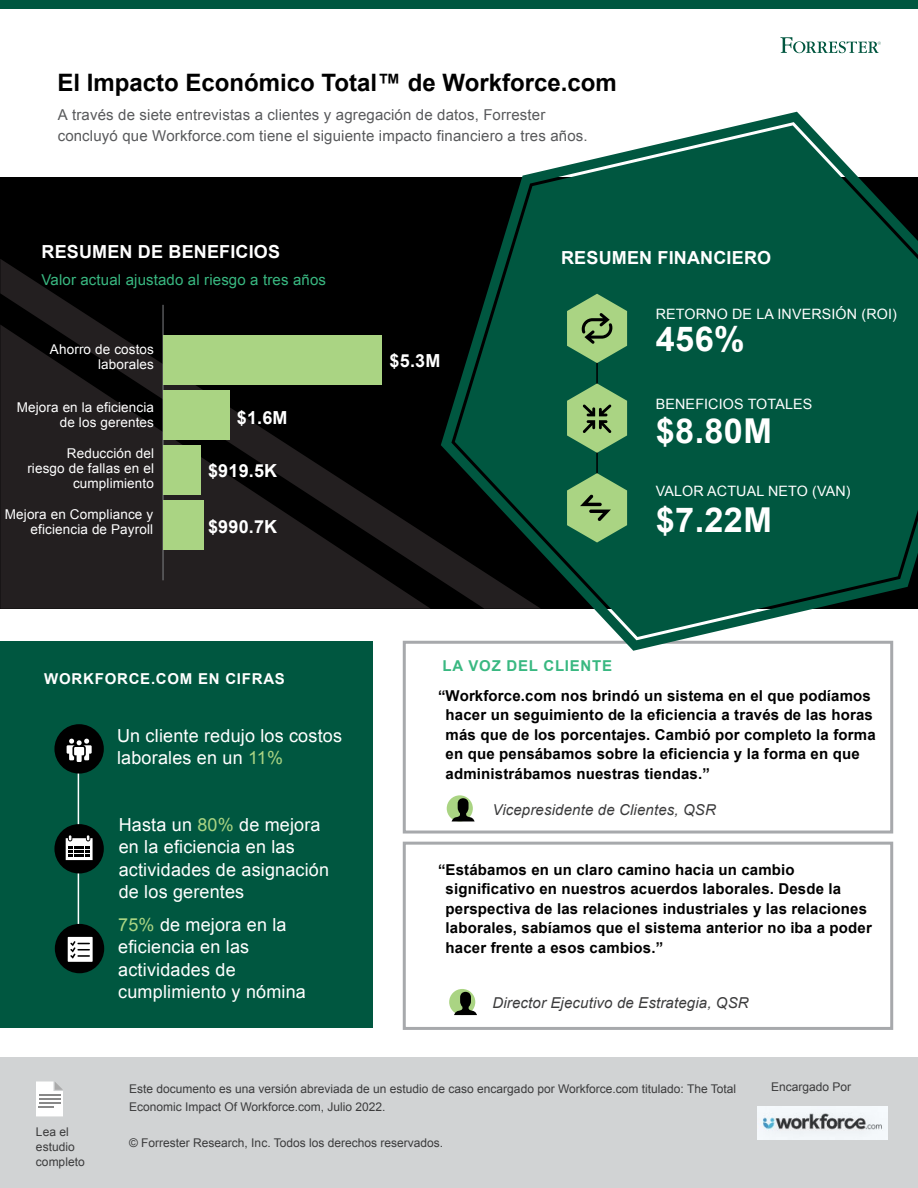
<style>
.page{position:relative;width:918px;height:1188px;background:#fff}
.page>*{position:absolute;margin:0;border:0;box-sizing:border-box;transform-origin:0 0}
.t1{font:700 34.35px "Arial";letter-spacing:.01em;color:#fff}
.t2{font:700 24px "Arial";color:#000}
.t3{font:18px/22.5px "Arial";letter-spacing:.01em;color:#fff}
.t4{font:700 18px "Arial";letter-spacing:.01em;color:#fff}
.t5{font:700 15px/19.5px "Arial";letter-spacing:.01em;color:#000}
.t6{font:15px/21px "Arial";letter-spacing:.01em;color:#58595b}
.t7{font:italic 15px "Arial";letter-spacing:.01em;color:#3b3b3c}
.t8{font:15px "Arial";letter-spacing:.01em;color:#39b881}
.t9{font:700 15px "Arial";letter-spacing:.05em;color:#fff}
.t10{font:700 15px "Arial";letter-spacing:.05em;color:#39b881}
.t11{font:14.25px "Arial";letter-spacing:.01em;color:#fff}
.t12{font:13.5px/15px "Arial";letter-spacing:.01em;color:#fff;text-align:right}
.t13{font:12px/15px "Arial";color:#3b3b3c}
.s1{color:#aad483}
</style>
<div class="page">
<div style="left:403px;top:641px;width:490px;height:193px;border:3px solid #a7a9ac"></div>
<div style="left:0;top:1058px;width:918px;height:130px;background:#d1d3d4"></div>
<div style="left:0;top:0;width:918px;height:9px;background:#005740"></div>
<svg style="left:780px;top:37px;width:101px;height:16px"></svg>
<div style="left:0;top:177px;width:918px;height:432px;background:#000"></div>
<svg style="left:0;top:259px;width:441px;height:350px;fill:#231f20"></svg>
<svg style="left:441px;top:112px;width:477px;height:539px;fill:#005740"></svg>
<svg style="left:36px;top:1081px;width:27px;height:35px"></svg>
<div style="left:0;top:641px;width:373px;height:387px;background:#005740"></div>
<div style="left:403px;top:842px;width:490px;height:188px;border:3px solid #a7a9ac"></div>
<hr style="left:78px;top:755px;width:1px;height:209px;background:#fff">
<div style="left:54px;top:724px;width:50px;height:50px;background:#000;border-radius:50%"></div>
<svg style="left:67px;top:739px;width:25px;height:23px"></svg>
<div style="left:54px;top:824px;width:50px;height:49px;background:#000;border-radius:50%"></div>
<svg style="left:66px;top:835px;width:27px;height:25px"></svg>
<div style="left:55px;top:924px;width:49px;height:49px;background:#000;border-radius:50%"></div>
<svg style="left:68px;top:937px;width:25px;height:25px"></svg>
<div style="left:163px;top:500px;width:41px;height:50px;background:#aad483"></div>
<div style="left:163px;top:445px;width:38px;height:50px;background:#aad483"></div>
<div style="left:163px;top:390px;width:66px;height:50px;background:#aad483"></div>
<div style="left:163px;top:335px;width:219px;height:50px;background:#aad483"></div>
<img style="left:757px;top:1106px;width:131px;height:33px">
<div style="left:447px;top:795px;width:26px;height:26px;background:#aad483;border-radius:50%"></div>
<svg style="left:452px;top:798px;width:23px;height:23px"></svg>
<hr style="left:596px;top:326px;width:2px;height:195px;background:#000">
<svg style="left:567px;top:294px;width:60px;height:69px;background:#73a569"></svg>
<svg style="left:567px;top:383px;width:60px;height:70px;background:#72a568"></svg>
<svg style="left:567px;top:473px;width:60px;height:70px;background:#76a96b"></svg>
<svg style="left:449px;top:989px;width:26px;height:26px"></svg>
<svg style="left:454px;top:992px;width:23px;height:23px"></svg>
<h2 class="t2" style="left:58px;top:66px;width:561px">El Impacto Económico Total™ de Workforce.com</h2>
<p class="t6" style="left:58px;top:104px;width:531px">A través de siete entrevistas a clientes y agregación de datos, Forrester concluyó que Workforce.com tiene el siguiente impacto financiero a tres años.</p>
<p class="t4" style="left:42px;top:240px;width:240px">RESUMEN DE BENEFICIOS</p>
<p class="t8" style="left:42px;top:270px;width:286px">Valor actual ajustado al riesgo a tres años</p>
<p class="t12" style="left:50px;top:341px;width:106px">Ahorro de costos laborales</p>
<p class="t12" style="left:17px;top:400px;width:139px">Mejora en la eficiencia de los gerentes</p>
<p class="t12" style="left:27px;top:446px;width:128px">Reducción del riesgo de fallas en el cumplimiento</p>
<p class="t12" style="left:5px;top:507px;width:150px">Mejora en Compliance y eficiencia de Payroll</p>
<p class="t4" style="left:237px;top:405px;width:52px">$1.6M</p>
<p class="t4" style="left:208px;top:459px;width:71px">$919.5K</p>
<p class="t4" style="left:208px;top:515px;width:71px">$990.7K</p>
<p class="t4" style="left:390px;top:348px;width:52px">$5.3M</p>
<p class="t4" style="left:561px;top:246px;width:212px">RESUMEN FINANCIERO</p>
<p class="t11" style="left:656px;top:305px;width:243px">RETORNO DE LA INVERSIÓN (ROI)</p>
<h1 class="t1" style="left:656px;top:316px;width:90px">456%</h1>
<p class="t11" style="left:656px;top:394px;width:158px">BENEFICIOS TOTALES</p>
<h1 class="t1" style="left:656px;top:408px;width:118px">$8.80M</h1>
<p class="t11" style="left:656px;top:482px;width:196px">VALOR ACTUAL NETO (VAN)</p>
<h1 class="t1" style="left:656px;top:498px;width:118px">$7.22M</h1>
<p class="t9" style="left:44px;top:669px;width:242px">WORKFORCE.COM EN CIFRAS</p>
<p class="t3" style="left:117px;top:725px;width:226px">Un cliente redujo los costos laborales en un <span class="s1">11%</span></p>
<p class="t3" style="left:119px;top:813px;width:212px">Hasta un <span class="s1">80%</span> de mejora en la eficiencia en las actividades de asignación de los gerentes</p>
<p class="t3" style="left:118px;top:913px;width:189px"><span class="s1">75%</span> de mejora en la eficiencia en las actividades de cumplimiento y nómina</p>
<p class="t10" style="left:443px;top:656px;width:171px">LA VOZ DEL CLIENTE</p>
<p class="t5" style="left:446px;top:686px;width:432px;text-indent:-8px">“Workforce.com nos brindó un sistema en el que podíamos hacer un seguimiento de la eficiencia a través de las horas más que de los porcentajes. Cambió por completo la forma en que pensábamos sobre la eficiencia y la forma en que administrábamos nuestras tiendas.”</p>
<p class="t7" style="left:492px;top:800px;width:225px">Vicepresidente de Clientes, QSR</p>
<p class="t5" style="left:446px;top:860px;width:428px;text-indent:-8px">“Estábamos en un claro camino hacia un cambio significativo en nuestros acuerdos laborales. Desde la perspectiva de las relaciones industriales y las relaciones laborales, sabíamos que el sistema anterior no iba a poder hacer frente a esos cambios.”</p>
<p class="t7" style="left:492px;top:993px;width:258px">Director Ejecutivo de Estrategia, QSR</p>
<p class="t13" style="left:36px;top:1124px;width:50px">Lea el estudio completo</p>
<p class="t13" style="left:129px;top:1080px;width:609px;line-height:18px">Este documento es una versión abreviada de un estudio de caso encargado por Workforce.com titulado: The Total<br>Economic Impact Of Workforce.com, Julio 2022.</p>
<p class="t13" style="left:129px;top:1135px;width:316px">© Forrester Research, Inc. Todos los derechos reservados.</p>
<p class="t13" style="left:771px;top:1080px;width:82px">Encargado Por</p>
</div>
